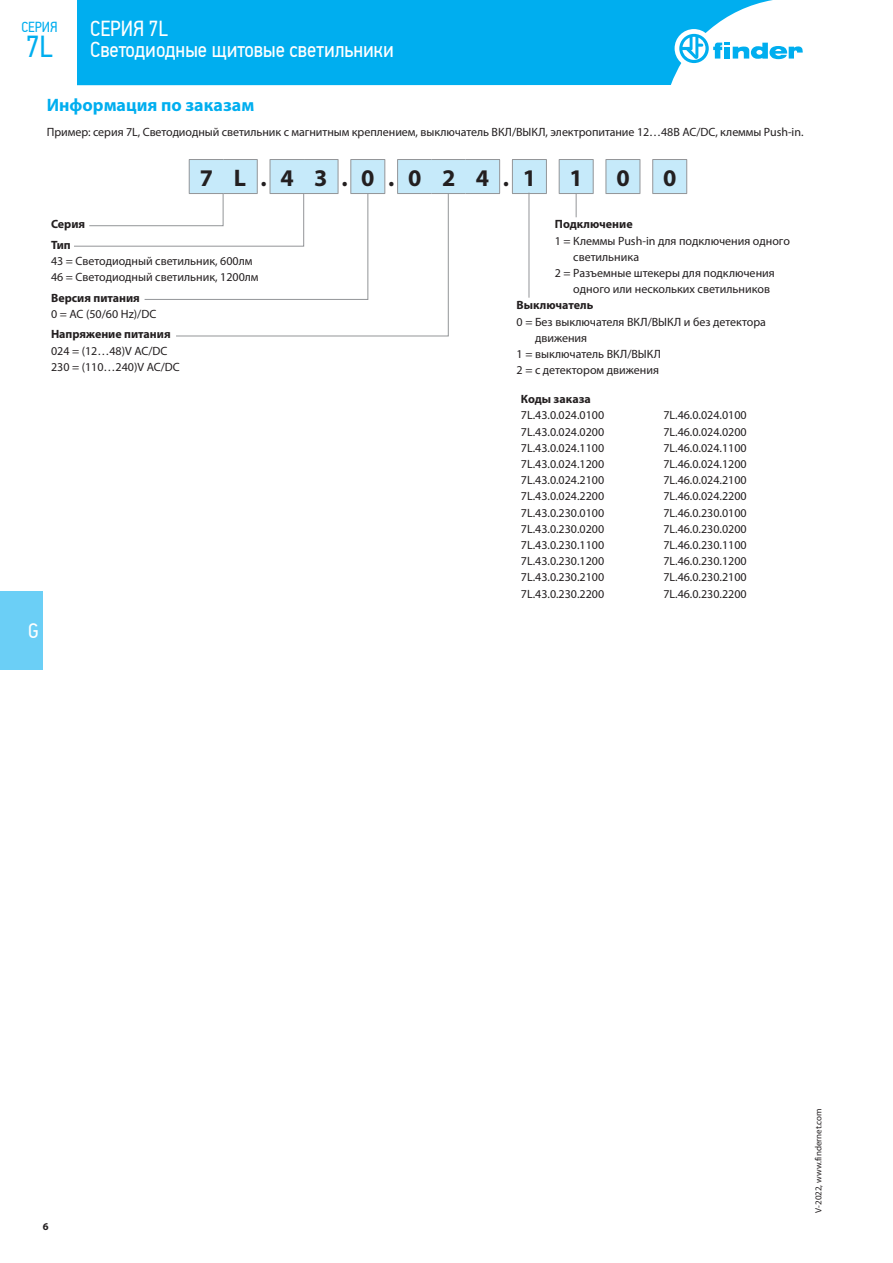
<style>
.page{position:relative;width:893px;height:1263px;background:#fff}
.page>*{position:absolute;margin:0;border:0;box-sizing:border-box;transform-origin:0 0}
.t1{font:30.3px "PF Din Text Cond Pro";color:#00aeef}
.t2{font:700 24px "Myriad Pro";color:#231f20}
.t3{font:21.75px/21px "PF Din Text Cond Pro";color:#fff}
.t4{font:21px "PF Din Text Cond Pro";color:#fff}
.t5{font:700 18px "Myriad Pro";color:#00aeef}
.t6{font:14.55px "PF Din Text Cond Pro";color:#00aeef}
.t7{font:12px/16.2px "Myriad Pro";color:#231f20}
.t8{font:700 12px/20.4px "Myriad Pro";color:#231f20}
.t9{font:700 10.5px "Myriad Pro";color:#231f20}
.t10{font:9px "Myriad Pro";color:#231f20}
</style>
<div class="page">
<hr style="left:189px;top:159px;width:34px;height:1px;background:#939598">
<hr style="left:223px;top:159px;width:35px;height:1px;background:#939598">
<hr style="left:270px;top:159px;width:34px;height:1px;background:#939598">
<hr style="left:304px;top:159px;width:34px;height:1px;background:#939598">
<hr style="left:350px;top:159px;width:35px;height:1px;background:#939598">
<hr style="left:397px;top:159px;width:35px;height:1px;background:#939598">
<hr style="left:432px;top:159px;width:34px;height:1px;background:#939598">
<hr style="left:466px;top:159px;width:34px;height:1px;background:#939598">
<hr style="left:512px;top:159px;width:35px;height:1px;background:#939598">
<hr style="left:559px;top:159px;width:35px;height:1px;background:#939598">
<hr style="left:606px;top:159px;width:34px;height:1px;background:#939598">
<hr style="left:652px;top:159px;width:35px;height:1px;background:#939598">
<svg style="left:74px;top:160px;width:613px;height:177px"></svg>
<div style="left:0;top:591px;width:43px;height:79px;background:#6bcff6"></div>
<div style="left:77px;top:0;width:696px;height:85px;background:#00aeef"></div>
<div style="left:675px;top:29px;width:38px;height:39px;background:#fff;border-radius:50%"></div>
<svg style="left:679px;top:34px;width:124px;height:29px"></svg>
<p class="t6" style="left:21px;top:19px;width:38px">СЕРИЯ</p>
<h1 class="t1" style="left:26px;top:28px;width:28px">7L</h1>
<h3 class="t3" style="left:90px;top:18px;width:305px">СЕРИЯ 7L<br>Светодиодные щитовые светильники</h3>
<h3 class="t5" style="left:47px;top:93px;width:209px">Информация по заказам</h3>
<p class="t7" style="left:47px;top:124px;width:758px">Пример: серия 7L, Светодиодный светильник с магнитным креплением, выключатель ВКЛ/ВЫКЛ, электропитание 12…48В AC/DC, клеммы Push-in.</p>
<h2 class="t2" style="left:200px;top:162px;width:338px">7 L.4 3.0.0 2 4.1</h2>
<h2 class="t2" style="left:570px;top:162px;width:15px">1</h2>
<h2 class="t2" style="left:616px;top:162px;width:15px">0</h2>
<h2 class="t2" style="left:663px;top:162px;width:15px">0</h2>
<p class="t8" style="left:51px;top:214px;width:36px">Серия<br>Тип</p>
<p class="t7" style="left:51px;top:253px;width:209px">43 = Светодиодный светильник, 600лм<br>46 = Светодиодный светильник, 1200лм</p>
<p class="t8" style="left:51px;top:287px;width:90px">Версия питания</p>
<p class="t7" style="left:51px;top:306px;width:107px">0 = AC (50/60 Hz)/DC</p>
<p class="t8" style="left:51px;top:324px;width:121px">Напряжение питания</p>
<p class="t7" style="left:51px;top:342px;width:130px">024 = (12…48)V AC/DC<br>230 = (110…240)V AC/DC</p>
<p class="t8" style="left:555px;top:214px;width:79px">Подключение</p>
<p class="t7" style="left:555px;top:232px;width:236px">1 = Клеммы Push-in для подключения одного</p>
<p class="t7" style="left:573px;top:248px;width:67px">светильника</p>
<p class="t7" style="left:555px;top:265px;width:221px">2 = Разъемные штекеры для подключения</p>
<p class="t7" style="left:573px;top:281px;width:198px">одного или нескольких светильников</p>
<p class="t8" style="left:517px;top:295px;width:78px">Выключатель</p>
<p class="t7" style="left:517px;top:313px;width:251px">0 = Без выключателя ВКЛ/ВЫКЛ и без детектора</p>
<p class="t7" style="left:535px;top:329px;width:54px">движения</p>
<p class="t7" style="left:517px;top:346px;width:146px">1 = выключатель ВКЛ/ВЫКЛ</p>
<p class="t7" style="left:517px;top:362px;width:144px">2 = с детектором движения</p>
<p class="t8" style="left:521px;top:389px;width:72px">Коды заказа</p>
<p class="t7" style="left:521px;top:407px;width:85px;text-align:justify">7L.43.0.024.0100<br>7L.43.0.024.0200<br>7L.43.0.024.1100<br>7L.43.0.024.1200<br>7L.43.0.024.2100<br>7L.43.0.024.2200<br>7L.43.0.230.0100<br>7L.43.0.230.0200<br>7L.43.0.230.1100<br>7L.43.0.230.1200<br>7L.43.0.230.2100<br>7L.43.0.230.2200</p>
<p class="t7" style="left:663px;top:407px;width:85px;text-align:justify">7L.46.0.024.0100<br>7L.46.0.024.0200<br>7L.46.0.024.1100<br>7L.46.0.024.1200<br>7L.46.0.024.2100<br>7L.46.0.024.2200<br>7L.46.0.230.0100<br>7L.46.0.230.0200<br>7L.46.0.230.1100<br>7L.46.0.230.1200<br>7L.46.0.230.2100<br>7L.46.0.230.2200</p>
<h3 class="t4" style="left:28px;top:619px;width:12px">G</h3>
<p class="t9" style="left:43px;top:1219px;width:7px">6</p>
<p class="t10" style="left:813px;top:1213px;width:106px;rotate:-90deg">V-2022, www.findernet.com</p>
</div>
